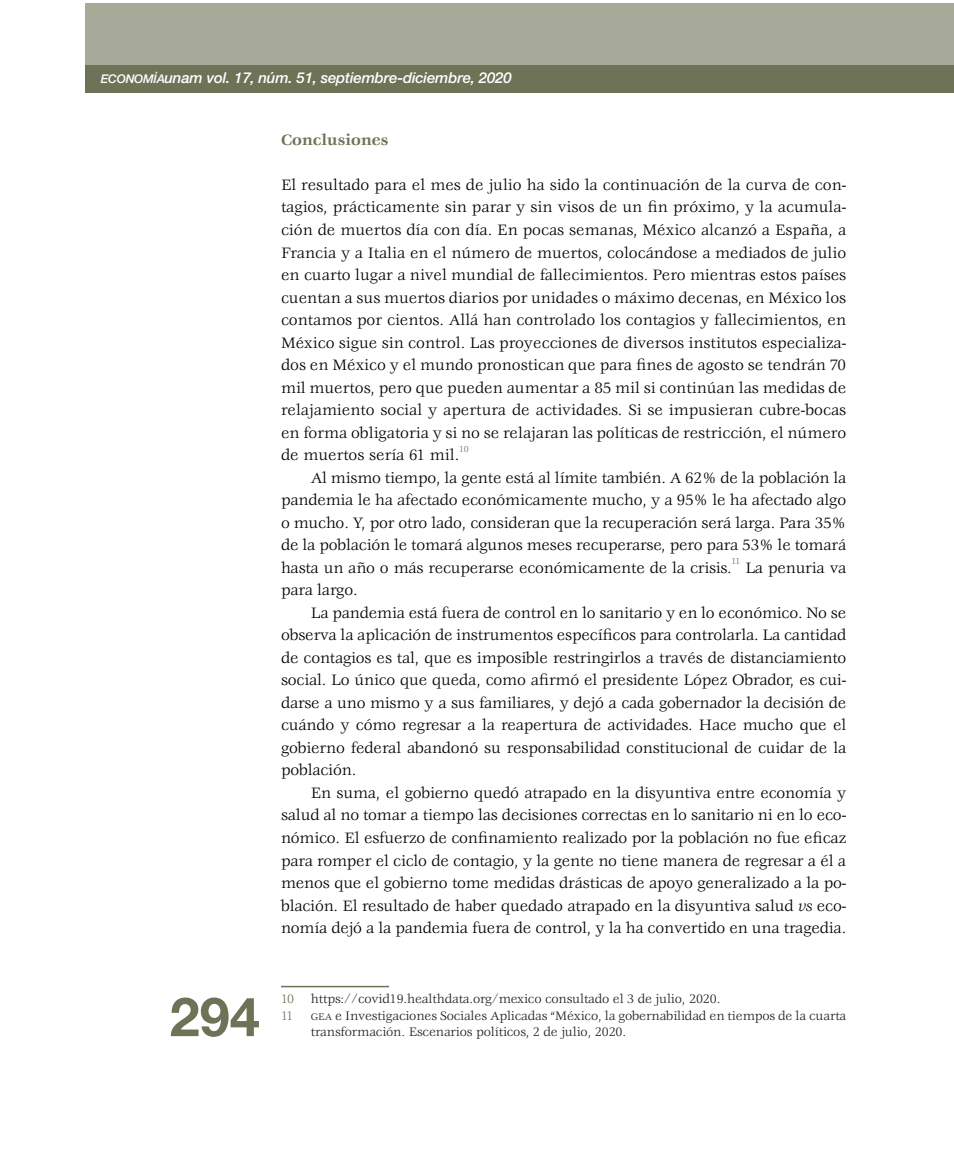
<style>
.page{position:relative;width:954px;height:1149px;background:#fff}
.page>*{position:absolute;margin:0;border:0;box-sizing:border-box;transform-origin:0 0}
.t1{font:700 54px "Helvetica Neue LT Std";color:#6e7256}
.SEGUNDO_TXT{font:16.5px/22.5px "Veljovic";letter-spacing:-.01em;color:#000;text-align:justify}
.INICIO_TXT{font:16.5px/22.5px "Veljovic";color:#000;text-align:justify}
.SUBTITULO{font:700 16.5px "Veljovic";color:#6e7256}
.t2{font:italic 500 15px "Helvetica Neue LT Std";letter-spacing:-.01em;color:#fff}
.PIE_PAG{font:13.5px/16.5px "Veljovic";letter-spacing:-.01em;color:#231f20}
.PIE_PAG-2{font:13.5px "Veljovic";color:#6e7256}
.INICIO_TXT-2{font:9.6px "Veljovic";color:#6e7256}
.SEGUNDO_TXT-2{font:9.6px "Veljovic";color:#6e7256}
.s1{font-family:"Helvetica Neue LT Std Md It SC800";font-weight:400;font-style:normal;font-size:12px}
.s2{font-style:italic}
.s3{color:#6e7256}
.s4{font-size:10.5px}
</style>
<div class="page">
<div style="left:85px;top:3px;width:869px;height:67px;background:#a8aa99"></div>
<div style="left:85px;top:66px;width:869px;height:27px;background:#6e7256"></div>
<hr style="left:281px;top:985px;width:108px;height:2px;background:#6e7256">
<p class="t2" style="left:101px;top:69px;width:412px"><span class="s1">ECONOMÍA</span>unam vol. 17, núm. 51, septiembre-diciembre, 2020</p>
<p class="SUBTITULO" style="left:281px;top:131px;width:108px">Conclusiones</p>
<p class="INICIO_TXT" style="left:281px;top:174px;width:567px">El resultado para el mes de julio ha sido la continuación de la curva de con&shy;tagios, prácticamente sin parar y sin visos de un fin próximo, y la acumula&shy;ción de muertos día con día. En pocas semanas, México alcanzó a España, a Francia y a Italia en el número de muertos, colocándose a mediados de julio en cuarto lugar a nivel mundial de fallecimientos. Pero mientras estos países cuentan a sus muertos diarios por unidades o máximo decenas, en México los contamos por cientos. Allá han controlado los contagios y fallecimientos, en México sigue sin control. Las proyecciones de diversos institutos especializa&shy;dos en México y el mundo pronostican que para fines de agosto se tendrán 70 mil muertos, pero que pueden aumentar a 85 mil si continúan las medidas de relajamiento social y apertura de actividades. Si se impusieran cubre-bocas en forma obligatoria y si no se relajaran las políticas de restricción, el número de muertos sería 61 mil.</p>
<p class="INICIO_TXT-2" style="left:459px;top:443px;width:11px">10</p>
<p class="SEGUNDO_TXT" style="left:281px;top:467px;width:567px;text-indent:30px">Al mismo tiempo, la gente está al límite también. A 62% de la población la pandemia le ha afectado económicamente mucho, y a 95% le ha afectado algo o mucho. Y, por otro lado, consideran que la recuperación será larga. Para 35% de la población le tomará algunos meses recuperarse, pero para 53% le tomará hasta un año o más recuperarse económicamente de la crisis.</p>
<p class="SEGUNDO_TXT-2" style="left:731px;top:556px;width:10px">11</p>
<p class="SEGUNDO_TXT" style="left:745px;top:557px;width:102px">La penuria va</p>
<p class="SEGUNDO_TXT" style="left:281px;top:579px;width:78px">para largo.</p>
<p class="SEGUNDO_TXT" style="left:281px;top:602px;width:567px;text-indent:30px">La pandemia está fuera de control en lo sanitario y en lo económico. No se observa la aplicación de instrumentos específicos para controlarla. La cantidad de contagios es tal, que es imposible restringirlos a través de distanciamiento social. Lo único que queda, como afirmó el presidente López Obrador, es cui&shy;darse a uno mismo y a sus familiares, y dejó a cada gobernador la decisión de cuándo y cómo regresar a la reapertura de actividades. Hace mucho que el gobierno federal abandonó su responsabilidad constitucional de cuidar de la población.</p>
<p class="SEGUNDO_TXT" style="left:281px;top:782px;width:567px;text-indent:30px">En suma, el gobierno quedó atrapado en la disyuntiva entre economía y salud al no tomar a tiempo las decisiones correctas en lo sanitario ni en lo eco&shy;nómico. El esfuerzo de confinamiento realizado por la población no fue eficaz para romper el ciclo de contagio, y la gente no tiene manera de regresar a él a menos que el gobierno tome medidas drásticas de apoyo generalizado a la po&shy;blación. El resultado de haber quedado atrapado en la disyuntiva salud <span class="s2">vs</span> eco&shy;nomía dejó a la pandemia fuera de control, y la ha convertido en una tragedia.</p>
<h1 class="t1" style="left:170px;top:983px;width:92px">294</h1>
<p class="PIE_PAG" style="left:281px;top:990px;width:441px"><span class="s3">10</span> https://covid19.healthdata.org/mexico consultado el 3 de julio, 2020.</p>
<p class="PIE_PAG-2" style="left:281px;top:1007px;width:14px">11</p>
<p class="PIE_PAG" style="left:311px;top:1007px;width:537px"><span class="s4">GEA</span> e Investigaciones Sociales Aplicadas “México, la gobernabilidad en tiempos de la cuarta transformación. Escenarios políticos, 2 de julio, 2020.</p>
</div>
